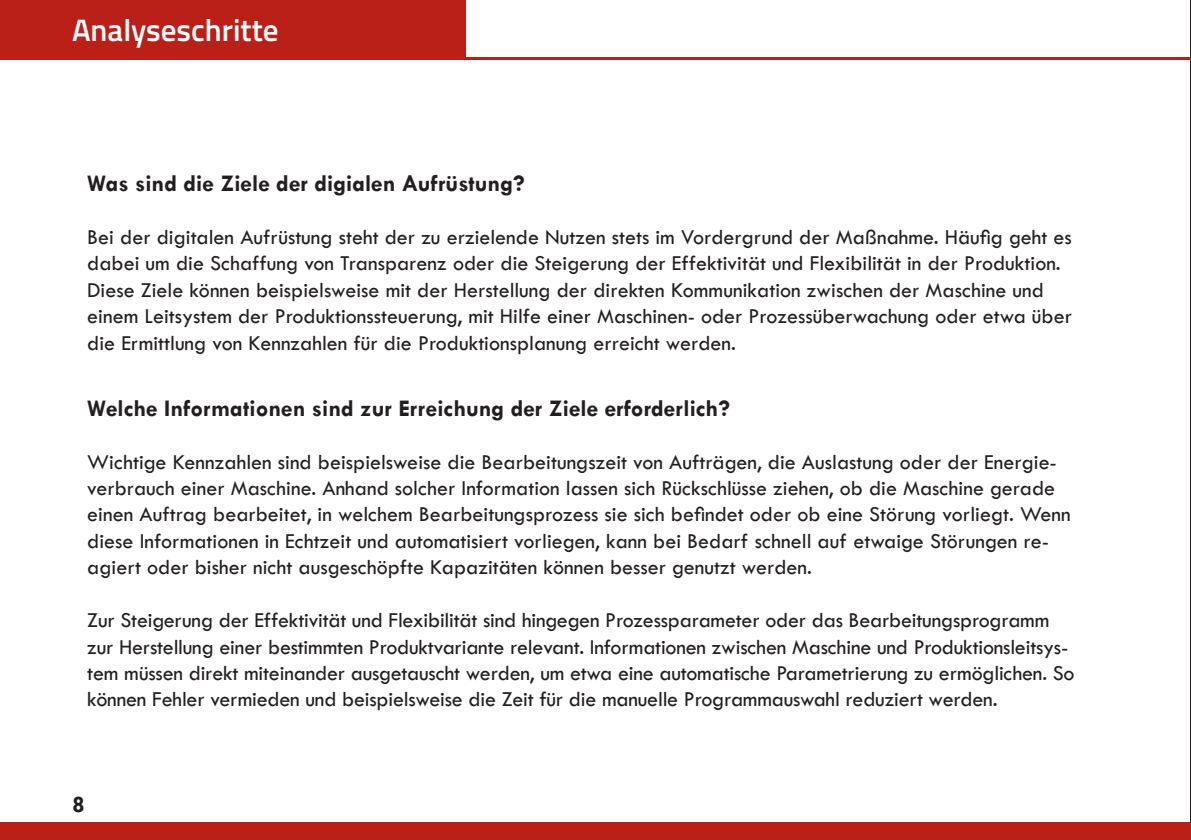
<style>
.page{position:relative;width:1191px;height:840px;background:#fff}
.page>*{position:absolute;margin:0;border:0;box-sizing:border-box;transform-origin:0 0}
.t1{font:600 31px "Titillium Web";color:#fff}
.t2{font:700 24px "Tw Cen";color:#231f20}
.t3{font:22px/26.4px "Tw Cen";color:#231f20}
</style>
<div class="page">
<hr style="left:1190px;top:0;width:1px;height:839px;background:#231f20">
<div style="left:0;top:822px;width:1191px;height:17px;background:#bb2018"></div>
<div style="left:0;top:0;width:465px;height:58px;background:#bb2018"></div>
<hr style="left:0;top:57px;width:1191px;height:3px;background:#bb2018">
<h1 class="t1" style="left:72px;top:6px;width:208px">Analyseschritte</h1>
<p class="t2" style="left:87px;top:169px;width:439px">Was sind die Ziele der digialen Aufrüstung?</p>
<p class="t3" style="left:87px;top:223px;width:986px">Bei der digitalen Aufrüstung steht der zu erzielende Nutzen stets im Vordergrund der Maßnahme. Häufig geht es dabei um die Schaffung von Transparenz oder die Steigerung der Effektivität und Flexibilität in der Produktion.<br>Diese Ziele können beispielsweise mit der Herstellung der direkten Kommunikation zwischen der Maschine und einem Leitsystem der Produktionssteuerung, mit Hilfe einer Maschinen- oder Prozessüberwachung oder etwa über die Ermittlung von Kennzahlen für die Produktionsplanung erreicht werden.</p>
<p class="t2" style="left:87px;top:393px;width:644px">Welche Informationen sind zur Erreichung der Ziele erforderlich?</p>
<p class="t3" style="left:87px;top:448px;width:984px">Wichtige Kennzahlen sind beispielsweise die Bearbeitungszeit von Aufträgen, die Auslastung oder der Energie&shy;verbrauch einer Maschine. Anhand solcher Information lassen sich Rückschlüsse ziehen, ob die Maschine gerade einen Auftrag bearbeitet, in welchem Bearbeitungsprozess sie sich befindet oder ob eine Störung vorliegt. Wenn diese Informationen in Echtzeit und automatisiert vorliegen, kann bei Bedarf schnell auf etwaige Störungen re&shy;agiert oder bisher nicht ausgeschöpfte Kapazitäten können besser genutzt werden.</p>
<p class="t3" style="left:87px;top:606px;width:988px">Zur Steigerung der Effektivität und Flexibilität sind hingegen Prozessparameter oder das Bearbeitungsprogramm zur Herstellung einer bestimmten Produktvariante relevant. Informationen zwischen Maschine und Produktionsleitsys&shy;tem müssen direkt miteinander ausgetauscht werden, um etwa eine automatische Parametrierung zu ermöglichen. So können Fehler vermieden und beispielsweise die Zeit für die manuelle Programmauswahl reduziert werden.</p>
<p class="t2" style="left:72px;top:789px;width:14px">8</p>
</div>
